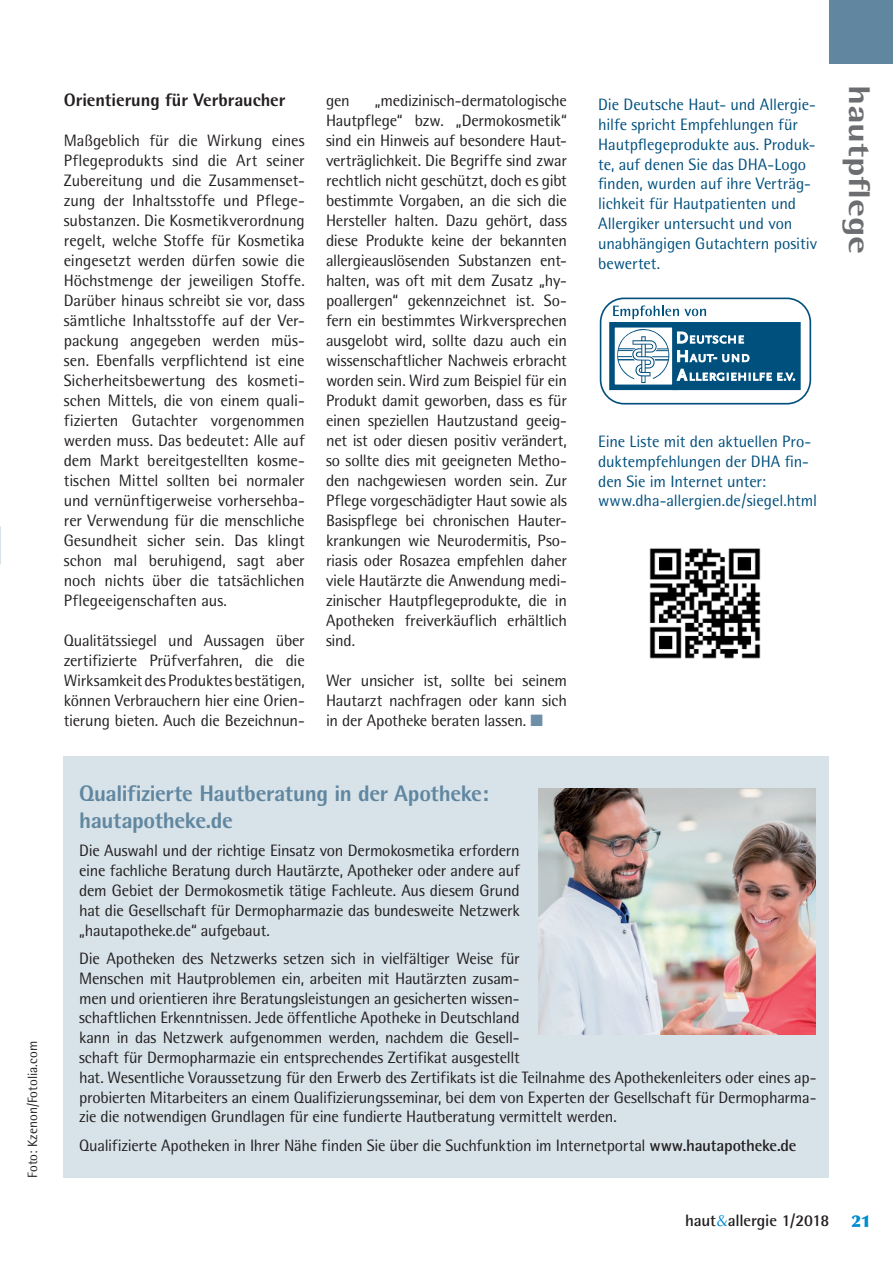
<style>
.page{position:relative;width:893px;height:1263px;background:#fff}
.page>*{position:absolute;margin:0;border:0;box-sizing:border-box;transform-origin:0 0}
.t1{font:800 30px "Rotis Semi Sans";letter-spacing:-.005em;color:#6c6d70;scale:1.25 1}
.t2{font:800 22.5px/27px "Rotis Semi Sans";letter-spacing:-.02em;color:#6186a0}
.t3{font:800 18px "Rotis Semi Sans";letter-spacing:-.005em;color:#231f20}
.t4{font:16.5px/20px "Rotis Semi Sans";letter-spacing:-.015em;color:#231f20;text-align:justify}
.t5{font:16.5px/19.8px "Rotis Semi Sans";letter-spacing:-.005em;color:#00507e}
.t6{font:700 16.5px "Rotis Semi Sans";letter-spacing:-.015em;color:#231f20}
.t7{font:900 16.5px "Optima";color:#008cd0}
.t8{font:13.5px "Rotis Semi Sans";color:#231f20}
.s1{color:#6d8fa8}
.s2{font-weight:700}
.s3{font-family:"Optima";font-weight:400;color:#008cd0}
</style>
<div class="page">
<img style="left:0;top:0;width:1px;height:544px">
<div style="left:829px;top:0;width:64px;height:64px;background:#6186a0"></div>
<div style="left:64px;top:756px;width:765px;height:422px;background:#d7e3e9"></div>
<svg style="left:613px;top:305px;width:93px;height:14px"></svg>
<svg style="left:609px;top:322px;width:63px;height:68px"></svg>
<div style="left:672px;top:322px;width:129px;height:68px;background:#00507e"></div>
<svg style="left:677px;top:369px;width:118px;height:12px"></svg>
<svg style="left:677px;top:350px;width:72px;height:12px"></svg>
<svg style="left:677px;top:332px;width:67px;height:12px"></svg>
<svg style="left:615px;top:326px;width:56px;height:57px"></svg>
<div style="left:600px;top:298px;width:211px;height:106px;border:2px solid #00507e;border-radius:24px"></div>
<img style="left:649px;top:548px;width:112px;height:111px">
<img style="left:538px;top:789px;width:278px;height:245px">
<p class="t8" style="left:25px;top:1178px;width:138px;rotate:-90deg">Foto: Kzenon/Fotolia.com</p>
<p class="t3" style="left:64px;top:89px;width:223px">Orientierung für Verbraucher</p>
<p class="t4" style="left:64px;top:131px;width:242px">Maßgeblich für die Wirkung eines Pflegeprodukts sind die Art seiner Zubereitung und die Zusammenset&shy;zung der Inhaltsstoffe und Pflege&shy;substanzen. Die Kosmetikverordnung regelt, welche Stoffe für Kosmetika eingesetzt werden dürfen sowie die Höchstmenge der jeweiligen Stoffe.<br>Darüber hinaus schreibt sie vor, dass sämtliche Inhaltsstoffe auf der Ver&shy;packung angegeben werden müs&shy;sen. Ebenfalls verpflichtend ist eine Sicherheitsbewertung des kosmeti&shy;schen Mittels, die von einem quali&shy;fizierten Gutachter vorgenommen werden muss. Das bedeutet: Alle auf dem Markt bereitgestellten kosme&shy;tischen Mittel sollten bei normaler und vernünftigerweise vorhersehba&shy;rer Verwendung für die menschliche Gesundheit sicher sein. Das klingt schon mal beruhigend, sagt aber noch nichts über die tatsächlichen Pflegeeigenschaften aus.</p>
<p class="t4" style="left:64px;top:630px;width:242px">Qualitätssiegel und Aussagen über zertifizierte Prüfverfahren, die die Wirksamkeit des Produktes bestätigen, können Verbrauchern hier eine Orien&shy;tierung bieten. Auch die Bezeichnun-</p>
<p class="t4" style="left:326px;top:91px;width:242px;text-indent:49px">„medizinisch-dermatologische Hautpflege“ bzw. „Dermokosmetik“ sind ein Hinweis auf besondere Haut&shy;verträglichkeit. Die Begriffe sind zwar rechtlich nicht geschützt, doch es gibt bestimmte Vorgaben, an die sich die Hersteller halten. Dazu gehört, dass diese Produkte keine der bekannten allergieauslösenden Substanzen ent&shy;halten, was oft mit dem Zusatz „hy&shy;poallergen“ gekennzeichnet ist. So&shy;fern ein bestimmtes Wirkversprechen ausgelobt wird, sollte dazu auch ein wissenschaftlicher Nachweis erbracht worden sein. Wird zum Beispiel für ein Produkt damit geworben, dass es für einen speziellen Hautzustand geeig&shy;net ist oder diesen positiv verändert, so sollte dies mit geeigneten Metho&shy;den nachgewiesen worden sein. Zur Pflege vorgeschädigter Haut sowie als Basispflege bei chronischen Hauter&shy;krankungen wie Neurodermitis, Pso&shy;riasis oder Rosazea empfehlen daher viele Hautärzte die Anwendung medi&shy;zinischer Hautpflegeprodukte, die in Apotheken freiverkäuflich erhältlich sind.</p>
<p class="t4" style="left:326px;top:670px;width:242px">Wer unsicher ist, sollte bei seinem Hautarzt nachfragen oder kann sich in der Apotheke beraten lassen. <span class="s1">■</span></p>
<p class="t4" style="left:326px;top:91px;width:25px">gen</p>
<p class="t5" style="left:598px;top:95px;width:220px">Die Deutsche Haut- und Allergie&shy;hilfe spricht Empfehlungen für<br>Hautpflegeprodukte aus. Produk&shy;te, auf denen Sie das DHA-Logo finden, wurden auf ihre Verträg&shy;lichkeit für Hautpatienten und<br>Allergiker untersucht und von unabhängigen Gutachtern positiv bewertet.</p>
<p class="t5" style="left:598px;top:431px;width:220px">Eine Liste mit den aktuellen Pro&shy;duktempfehlungen der DHA fin&shy;den Sie im Internet unter: www.dha-allergien.de/siegel.html</p>
<h2 class="t2" style="left:79px;top:779px;width:411px">Qualifizierte Hautberatung in der Apotheke: hautapotheke.de</h2>
<p class="t4" style="left:79px;top:841px;width:442px">Die Auswahl und der richtige Einsatz von Dermokosmetika erfordern eine fachliche Beratung durch Hautärzte, Apotheker oder andere auf dem Gebiet der Dermokosmetik tätige Fachleute. Aus diesem Grund hat die Gesellschaft für Dermopharmazie das bundesweite Netzwerk „hautapotheke.de“ aufgebaut.</p>
<p class="t4" style="left:79px;top:948px;width:739px;text-align:left">Die Apotheken des Netzwerks setzen sich in vielfältiger Weise für<br>Menschen mit Hautproblemen ein, arbeiten mit Hautärzten zusam-<br>men und orientieren ihre Beratungsleistungen an gesicherten wissen-<br>schaftlichen Erkenntnissen. Jede öffentliche Apotheke in Deutschland<br>kann in das Netzwerk aufgenommen werden, nachdem die Gesell-<br>schaft für Dermopharmazie ein entsprechendes Zertifikat ausgestellt<br>hat. Wesentliche Voraussetzung für den Erwerb des Zertifikats ist die Teilnahme des Apothekenleiters oder eines ap&shy;probierten Mitarbeiters an einem Qualifizierungsseminar, bei dem von Experten der Gesellschaft für Dermopharma&shy;zie die notwendigen Grundlagen für eine fundierte Hautberatung vermittelt werden.</p>
<p class="t4" style="left:79px;top:1135px;width:719px">Qualifizierte Apotheken in Ihrer Nähe finden Sie über die Suchfunktion im Internetportal <span class="s2">www.hautapotheke.de</span></p>
<h1 class="t1" style="left:878px;top:85px;width:137px;rotate:90deg">hautpflege</h1>
<p class="t6" style="left:685px;top:1210px;width:146px">haut<span class="s3">&amp;</span>allergie 1/2018</p>
<p class="t7" style="left:851px;top:1211px;width:21px">21</p>
</div>
